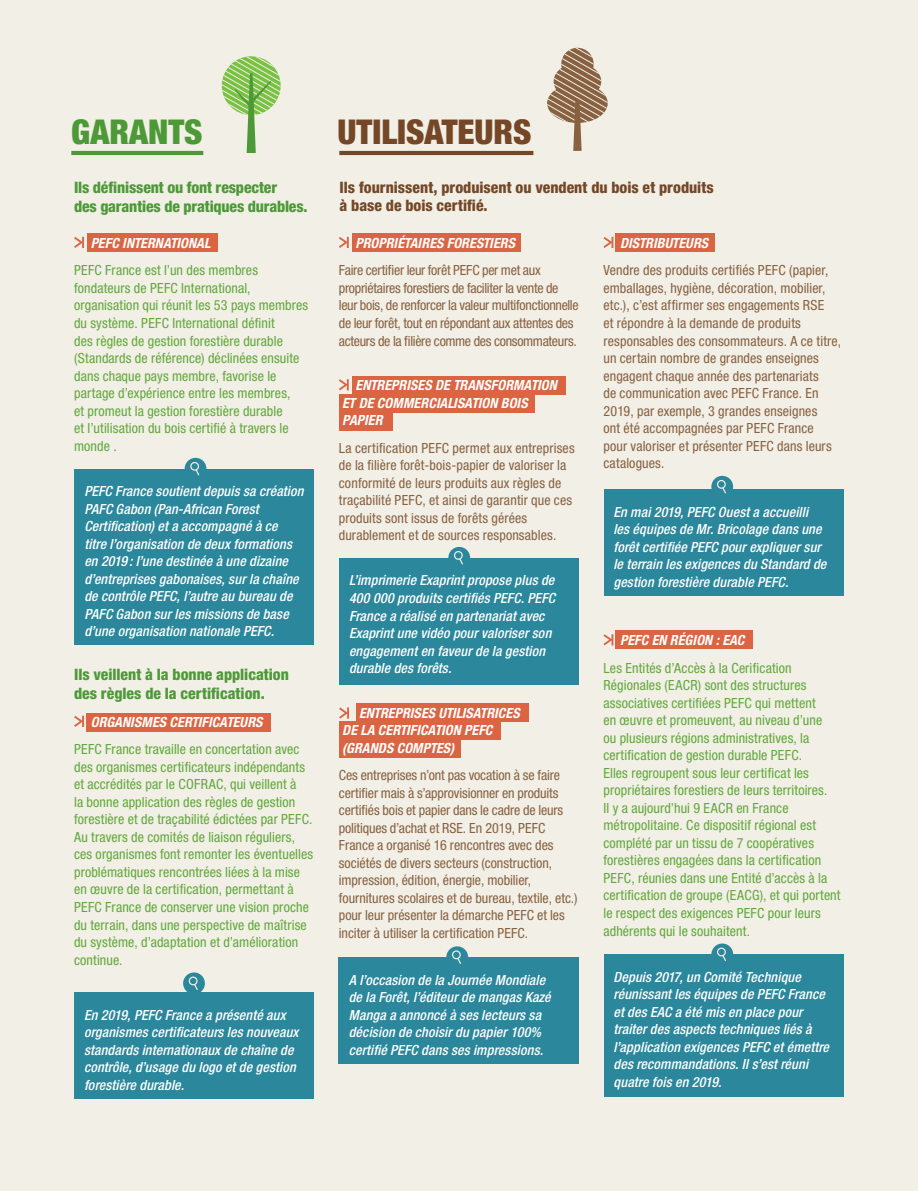
<style>
.page{position:relative;width:918px;height:1191px;background:#f1efe6}
.page>*{position:absolute;margin:0;border:0;box-sizing:border-box;transform-origin:0 0}
.t1{font:900 condensed 34.3px "Helvetica Neue LT Std";color:#744727}
.t2{font:900 condensed 34.3px "Helvetica Neue LT Std";color:#4d9937}
._02_chapeau{font:800 condensed 15.75px/18.9px "Helvetica Neue LT Std";letter-spacing:-.005em;color:#4d9937}
._02_chapeau-2{font:800 condensed 15.75px/18.9px "Helvetica Neue LT Std";color:#744727}
._30_texte-courant{font:condensed 14px/17.5px "Helvetica Neue LT Std";letter-spacing:.01em;color:#62a83b}
._30_texte-courant-2{font:italic 500 condensed 14px/17.5px "Helvetica Neue LT Std";letter-spacing:.01em;color:#fff}
._30_texte-courant-3{font:condensed 14px/17.5px "Helvetica Neue LT Std";letter-spacing:.005em;color:#886140}
._30_texte-courant-4{font:italic 700 condensed 14px/17.5px "Helvetica Neue LT Std";letter-spacing:.005em;color:#fff}
._30_texte-courant-5{font:condensed 14px/17.5px "Helvetica Neue LT Std";letter-spacing:-.02em;color:#886140}
</style>
<div class="page">
<svg style="left:547px;top:48px;width:61px;height:103px"></svg>
<div style="left:604px;top:489px;width:239px;height:107px;background:#2b879c"></div>
<div style="left:711px;top:476px;width:22px;height:21px;background:#2b879c;border-radius:50%"></div>
<div style="left:717px;top:480px;width:9px;height:9px;border:1px solid #f1efe6;border-radius:50%"></div>
<svg style="left:721px;top:486px;width:5px;height:8px"></svg>
<hr style="left:339px;top:151px;width:194px;height:4px;background:#744727">
<div style="left:352px;top:234px;width:169px;height:18px;background:#db6543"></div>
<div style="left:615px;top:234px;width:99px;height:18px;background:#db6543"></div>
<div style="left:615px;top:630px;width:137px;height:19px;background:#db6543"></div>
<div style="left:352px;top:376px;width:214px;height:18px;background:#db6543"></div>
<div style="left:357px;top:703px;width:172px;height:18px;background:#db6543"></div>
<div style="left:339px;top:721px;width:161px;height:19px;background:#db6543"></div>
<div style="left:339px;top:739px;width:122px;height:18px;background:#db6543"></div>
<div style="left:339px;top:394px;width:195px;height:18px;background:#db6543"></div>
<div style="left:339px;top:412px;width:54px;height:19px;background:#db6543"></div>
<svg style="left:339px;top:237px;width:10px;height:11px"></svg>
<svg style="left:339px;top:379px;width:10px;height:11px"></svg>
<svg style="left:603px;top:237px;width:10px;height:11px"></svg>
<svg style="left:603px;top:634px;width:10px;height:11px"></svg>
<svg style="left:222px;top:56px;width:59px;height:97px"></svg>
<hr style="left:71px;top:151px;width:132px;height:4px;background:#4d9937">
<div style="left:88px;top:234px;width:130px;height:18px;background:#db6543"></div>
<div style="left:86px;top:713px;width:185px;height:18px;background:#db6543"></div>
<svg style="left:74px;top:237px;width:10px;height:11px"></svg>
<svg style="left:74px;top:715px;width:10px;height:12px"></svg>
<div style="left:74px;top:469px;width:240px;height:175px;background:#2b879c"></div>
<div style="left:185px;top:458px;width:21px;height:21px;background:#2b879c;border-radius:50%"></div>
<div style="left:190px;top:462px;width:9px;height:9px;border:1px solid #f1efe6;border-radius:50%"></div>
<svg style="left:195px;top:468px;width:5px;height:8px"></svg>
<div style="left:74px;top:992px;width:240px;height:107px;background:#2b879c"></div>
<div style="left:183px;top:972px;width:22px;height:22px;background:#2b879c;border-radius:50%"></div>
<div style="left:189px;top:976px;width:9px;height:9px;border:1px solid #f1efe6;border-radius:50%"></div>
<svg style="left:193px;top:983px;width:5px;height:7px"></svg>
<div style="left:339px;top:957px;width:240px;height:107px;background:#2b879c"></div>
<div style="left:446px;top:946px;width:22px;height:22px;background:#2b879c;border-radius:50%"></div>
<div style="left:452px;top:950px;width:9px;height:9px;border:1px solid #f1efe6;border-radius:50%"></div>
<svg style="left:456px;top:957px;width:5px;height:7px"></svg>
<div style="left:339px;top:558px;width:240px;height:126px;background:#2b879c"></div>
<div style="left:448px;top:547px;width:22px;height:21px;background:#2b879c;border-radius:50%"></div>
<div style="left:454px;top:551px;width:9px;height:9px;border:1px solid #f1efe6;border-radius:50%"></div>
<svg style="left:458px;top:557px;width:5px;height:8px"></svg>
<div style="left:604px;top:954px;width:239px;height:143px;background:#2b879c"></div>
<div style="left:711px;top:943px;width:22px;height:22px;background:#2b879c;border-radius:50%"></div>
<div style="left:717px;top:947px;width:9px;height:9px;border:1px solid #f1efe6;border-radius:50%"></div>
<svg style="left:721px;top:954px;width:5px;height:7px"></svg>
<svg style="left:339px;top:707px;width:10px;height:11px"></svg>
<p class="t2" style="left:71px;top:111px;width:133px">GARANTS</p>
<p class="_02_chapeau" style="left:74px;top:178px;width:235px">Ils définissent ou font respecter<br>des garanties de pratiques durables.</p>
<p class="_30_texte-courant-4" style="left:91px;top:234px;width:121px">PEFC INTERNATIONAL</p>
<p class="_30_texte-courant" style="left:74px;top:262px;width:236px">PEFC France est l’un des membres fondateurs de PEFC International, organisation qui réunit les 53 pays membres du système. PEFC International définit<br>des règles de gestion forestière durable (Standards de référence) déclinées ensuite dans chaque pays membre, favorise le partage d’expérience entre les membres,<br>et promeut la gestion forestière durable<br>et l’utilisation du bois certifié à travers le monde .</p>
<p class="_30_texte-courant-2" style="left:84px;top:482px;width:221px">PEFC France soutient depuis sa création PAFC Gabon (Pan-African Forest Certification) et a accompagné à ce<br>titre l’organisation de deux formations en 2019 : l’une destinée à une dizaine d’entreprises gabonaises, sur la chaîne de contrôle PEFC, l’autre au bureau de PAFC Gabon sur les missions de base d’une organisation nationale PEFC.</p>
<p class="_02_chapeau" style="left:74px;top:665px;width:216px">Ils veillent à la bonne application des règles de la certification.</p>
<p class="_30_texte-courant-4" style="left:91px;top:713px;width:173px">ORGANISMES CERTIFICATEURS</p>
<p class="_30_texte-courant" style="left:74px;top:740px;width:240px">PEFC France travaille en concertation avec des organismes certificateurs indépendants et accrédités par le COFRAC, qui veillent à<br>la bonne application des règles de gestion forestière et de traçabilité édictées par PEFC.<br>Au travers de comités de liaison réguliers, ces organismes font remonter les éventuelles problématiques rencontrées liées à la mise en œuvre de la certification, permettant à PEFC France de conserver une vision proche du terrain, dans une perspective de maîtrise du système, d’adaptation et d’amélioration continue.</p>
<p class="_30_texte-courant-2" style="left:84px;top:1006px;width:216px">En 2019, PEFC France a présenté aux organismes certificateurs les nouveaux standards internationaux de chaîne de contrôle, d’usage du logo et de gestion forestière durable.</p>
<p class="t1" style="left:338px;top:111px;width:196px">UTILISATEURS</p>
<p class="_02_chapeau-2" style="left:340px;top:177px;width:376px">Ils fournissent, produisent ou vendent du bois et produits à base de bois certifié.</p>
<p class="_30_texte-courant-4" style="left:355px;top:234px;width:161px">PROPRIÉTAIRES FORESTIERS</p>
<p class="_30_texte-courant-5" style="left:339px;top:262px;width:241px">Faire certifier leur forêt PEFC per met aux propriétaires forestiers de faciliter la vente de leur bois, de renforcer la valeur multifonctionnelle de leur forêt, tout en répondant aux attentes des acteurs de la filière comme des consommateurs.</p>
<p class="_30_texte-courant-4" style="left:342px;top:377px;width:216px;text-indent:13px">ENTREPRISES DE TRANSFORMATION<br>ET DE COMMERCIALISATION BOIS<br>PAPIER</p>
<p class="_30_texte-courant-3" style="left:339px;top:439px;width:237px">La certification PEFC permet aux entreprises de la filière forêt-bois-papier de valoriser la conformité de leurs produits aux règles de traçabilité PEFC, et ainsi de garantir que ces produits sont issus de forêts gérées durablement et de sources responsables.</p>
<p class="_30_texte-courant-4" style="left:620px;top:234px;width:90px">DISTRIBUTEURS</p>
<p class="_30_texte-courant-3" style="left:603px;top:262px;width:239px">Vendre des produits certifiés PEFC (papier, emballages, hygiène, décoration, mobilier, etc.), c’est affirmer ses engagements RSE<br>et répondre à la demande de produits responsables des consommateurs. A ce titre, un certain nombre de grandes enseignes engagent chaque année des partenariats<br>de communication avec PEFC France. En 2019, par exemple, 3 grandes enseignes<br>ont été accompagnées par PEFC France<br>pour valoriser et présenter PEFC dans leurs catalogues.</p>
<p class="_30_texte-courant-2" style="left:613px;top:503px;width:214px">En mai 2019, PEFC Ouest a accueilli les équipes de Mr. Bricolage dans une forêt certifiée PEFC pour expliquer sur le terrain les exigences du Standard de gestion forestière durable PEFC.</p>
<p class="_30_texte-courant-2" style="left:349px;top:572px;width:208px">L’imprimerie Exaprint propose plus de 400 000 produits certifiés PEFC. PEFC France a réalisé en partenariat avec Exaprint une vidéo pour valoriser son engagement en faveur de la gestion durable des forêts.</p>
<p class="_30_texte-courant-4" style="left:620px;top:632px;width:126px">PEFC EN RÉGION : EAC</p>
<p class="_30_texte-courant" style="left:603px;top:659px;width:239px">Les Entités d’Accès à la Cerification Régionales (EACR) sont des structures associatives certifiées PEFC qui mettent<br>en œuvre et promeuvent, au niveau d’une<br>ou plusieurs régions administratives, la certification de gestion durable PEFC.<br>Elles regroupent sous leur certificat les propriétaires forestiers de leurs territoires.<br>Il y a aujourd’hui 9 EACR en France métropolitaine. Ce dispositif régional est complété par un tissu de 7 coopératives forestières engagées dans la certification PEFC, réunies dans une Entité d’accès à la certification de groupe (EACG), et qui portent le respect des exigences PEFC pour leurs adhérents qui le souhaitent.</p>
<p class="_30_texte-courant-4" style="left:342px;top:704px;width:179px;text-indent:17px">ENTREPRISES UTILISATRICES<br>DE LA CERTIFICATION PEFC (GRANDS COMPTES)</p>
<p class="_30_texte-courant-3" style="left:339px;top:766px;width:240px">Ces entreprises n’ont pas vocation à se faire certifier mais à s’approvisionner en produits certifiés bois et papier dans le cadre de leurs politiques d’achat et RSE. En 2019, PEFC France a organisé 16 rencontres avec des sociétés de divers secteurs (construction, impression, édition, énergie, mobilier, fournitures scolaires et de bureau, textile, etc.) pour leur présenter la démarche PEFC et les inciter à utiliser la certification PEFC.</p>
<p class="_30_texte-courant-2" style="left:349px;top:971px;width:203px">A l’occasion de la Journée Mondiale de la Forêt, l’éditeur de mangas Kazé Manga a annoncé à ses lecteurs sa décision de choisir du papier 100% certifié PEFC dans ses impressions.</p>
<p class="_30_texte-courant-2" style="left:613px;top:968px;width:217px">Depuis 2017, un Comité Technique réunissant les équipes de PEFC France et des EAC a été mis en place pour traiter des aspects techniques liés à l’application exigences PEFC et émettre des recommandations. Il s’est réuni quatre fois en 2019.</p>
</div>
